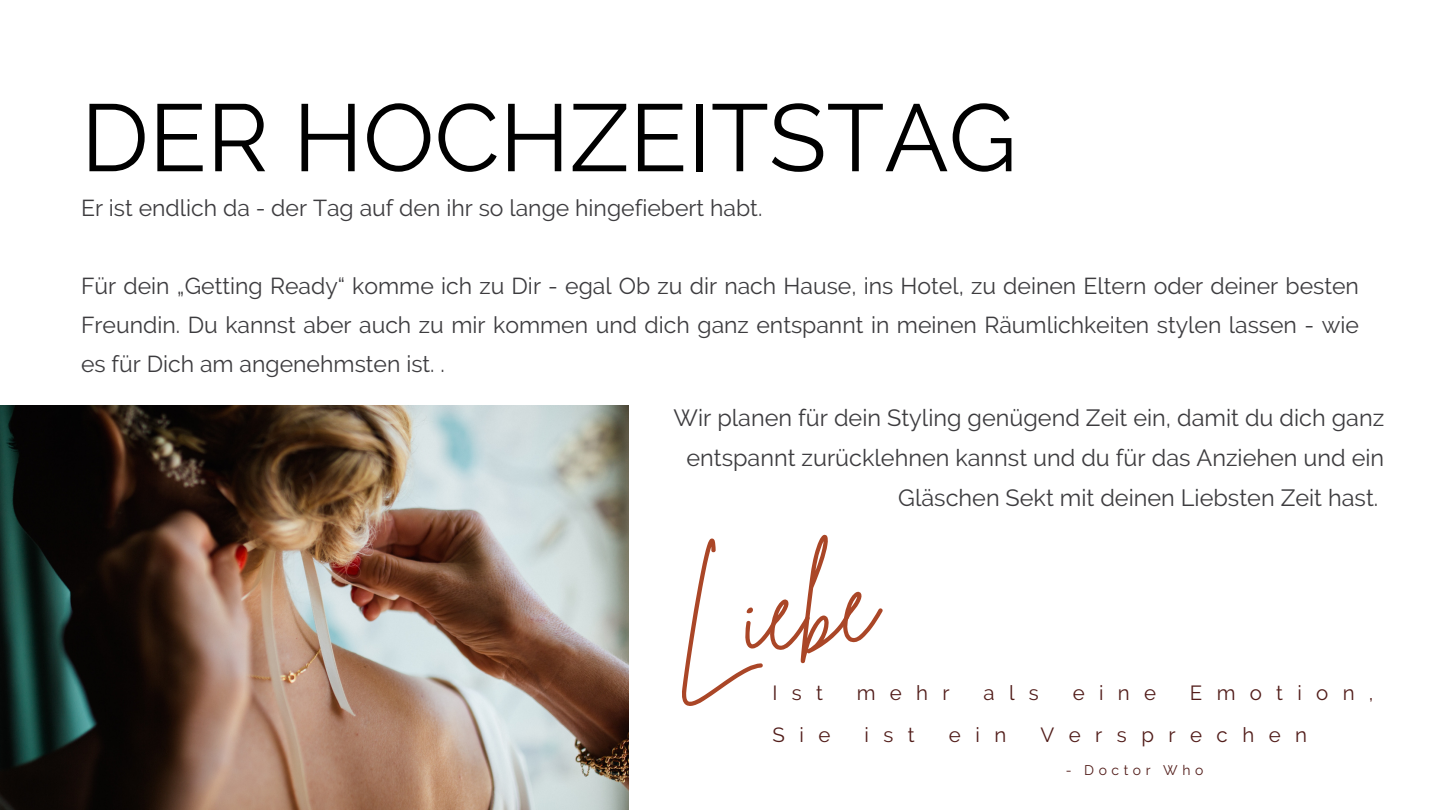
<style>
.page{position:relative;width:1440px;height:810px;background:#fff}
.page>*{position:absolute;margin:0;border:0;box-sizing:border-box;transform-origin:0 0}
.t1{font:110.1px "Brittany Signature";color:#aa4627}
.t2{font:95px "Raleway";color:#000}
.t3{font:23.5px/39.8px "Raleway";color:#3d3c3f;text-align:right}
.t4{font:23px/39px "Raleway";color:#3d3c3f;text-align:justify}
.t5{font:20.5px "Raleway";letter-spacing:.705em;color:#521d1a}
.t6{font:13.9px "Raleway";letter-spacing:.33em;color:#521d1a}
</style>
<div class="page">
<img style="left:0;top:405px;width:628px;height:405px">
<p class="t2" style="left:81px;top:82px;width:937px">DER HOCHZEITSTAG</p>
<p class="t4" style="left:81px;top:188px;width:683px">Er ist endlich da - der Tag auf den ihr so lange hingefiebert habt.</p>
<p class="t4" style="left:81px;top:266px;width:1279px">Für dein „Getting Ready“ komme ich zu Dir - egal Ob zu dir nach Hause, ins Hotel, zu deinen Eltern oder deiner besten Freundin. Du kannst aber auch zu mir kommen und dich ganz entspannt in meinen Räumlichkeiten stylen lassen - wie es für Dich am angenehmsten ist. .</p>
<p class="t3" style="left:674px;top:398px;width:712px">Wir planen für dein Styling genügend Zeit ein, damit du dich ganz entspannt zurücklehnen kannst und du für das Anziehen und ein<br>Gläschen Sekt mit deinen Liebsten Zeit hast.</p>
<p class="t1" style="left:661px;top:551px;width:209px;rotate:-6deg">Liebe</p>
<p class="t5" style="left:772px;top:681px;width:52px">Ist</p>
<p class="t5" style="left:857px;top:681px;width:94px">mehr</p>
<p class="t5" style="left:984px;top:681px;width:57px">als</p>
<p class="t5" style="left:1073px;top:681px;width:85px">eine</p>
<p class="t5" style="left:1190px;top:681px;width:185px">Emotion,</p>
<p class="t5" style="left:772px;top:723px;width:59px">Sie</p>
<p class="t5" style="left:865px;top:723px;width:52px">ist</p>
<p class="t5" style="left:949px;top:723px;width:59px">ein</p>
<p class="t5" style="left:1040px;top:723px;width:268px">Versprechen</p>
<p class="t6" style="left:1066px;top:762px;width:139px">- Doctor Who</p>
</div>
